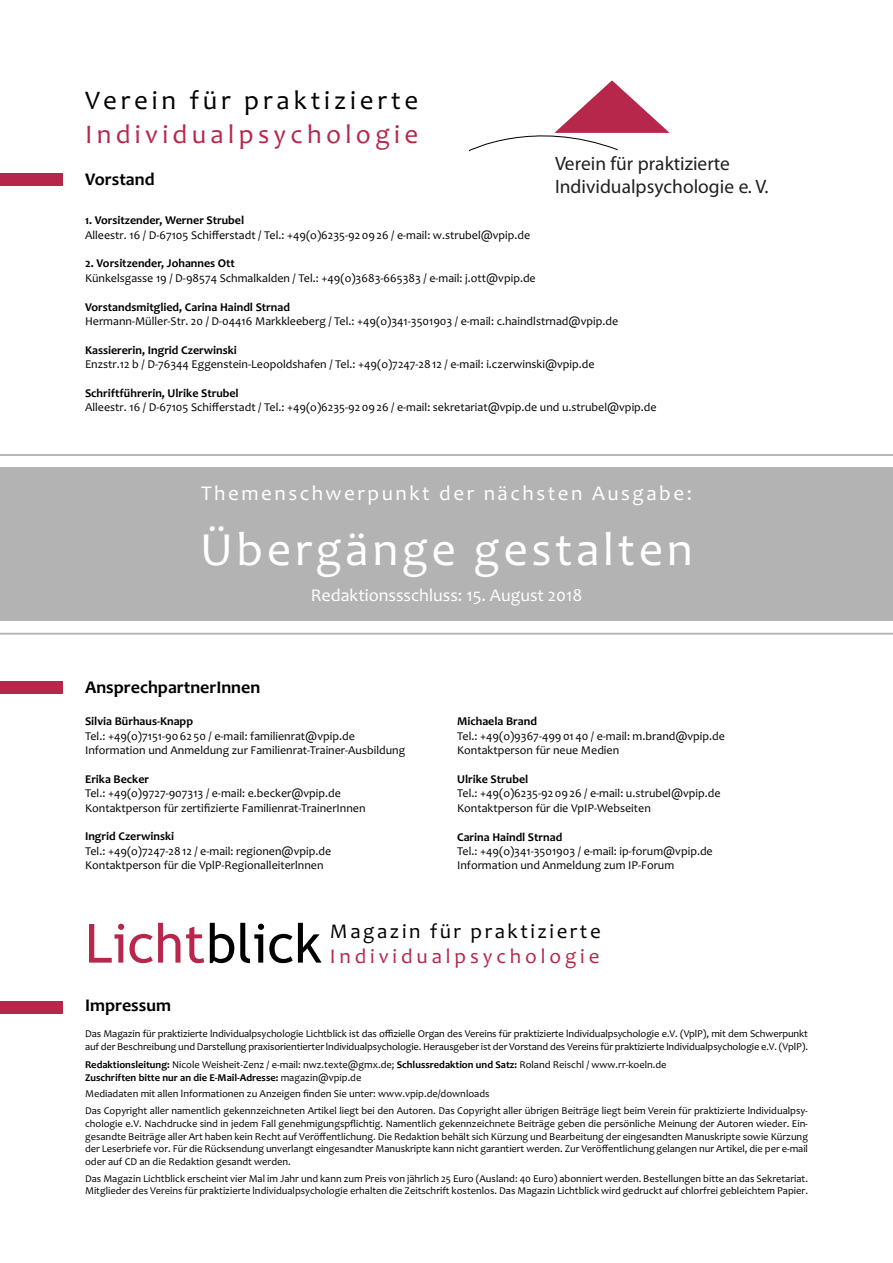
<style>
.page{position:relative;width:893px;height:1263px;background:#fff}
.page>*{position:absolute;margin:0;border:0;box-sizing:border-box;transform-origin:0 0}
.t1{font:54px "Trebuchet MS";color:#b6274b}
.t2{font:48px "Candara";letter-spacing:.075em;color:#fff}
.t3{font:27px "Candara";letter-spacing:.145em;color:#000}
.t4{font:27px "Candara";letter-spacing:.16em;color:#b6274b}
.t5{font:21px "Candara";letter-spacing:.12em;color:#fff}
.t6{font:21px "Candara";letter-spacing:.12em;color:#000}
.t7{font:21px "Candara";letter-spacing:.185em;color:#b6274b}
.t8{font:700 condensed 19.5px/23.2px "Frutiger";color:#231f20}
.t9{font:700 18px "Candara";color:#000}
.t10{font:18px "Candara";color:#fff}
.t11{font:12px/14.4px "Candara";color:#000}
.t12{font:700 12px "Candara";color:#000}
.t13{font:10.5px/12.6px "Candara";color:#000}
.s1{color:#000}
.s2{font-weight:700}
</style>
<div class="page">
<div style="left:0;top:468px;width:893px;height:153px;background:#b3b3b3"></div>
<hr style="left:0;top:454px;width:893px;height:2px;background:#b3b3b3">
<hr style="left:0;top:633px;width:893px;height:1px;background:#b3b3b3">
<div style="left:0;top:173px;width:63px;height:12px;background:#b6274b"></div>
<div style="left:0;top:681px;width:63px;height:13px;background:#b6274b"></div>
<div style="left:0;top:1001px;width:63px;height:13px;background:#b6274b"></div>
<svg style="left:469px;top:80px;width:201px;height:72px"></svg>
<p class="t3" style="left:85px;top:90px;width:335px">Verein für praktizierte</p>
<p class="t4" style="left:85px;top:124px;width:335px">Individualpsychologie</p>
<p class="t8" style="left:555px;top:153px;width:215px">Verein für praktizierte<br>Individualpsychologie e. V.</p>
<p class="t9" style="left:85px;top:173px;width:71px">Vorstand</p>
<p class="t12" style="left:85px;top:216px;width:161px">1. Vorsitzender, Werner Strubel</p>
<p class="t11" style="left:85px;top:229px;width:447px">Alleestr. 16 / D‐67105 Schifferstadt / Tel.: +49(o)6235‐92 09 26 / e‐mail: w.strubel@vpip.de</p>
<p class="t12" style="left:85px;top:259px;width:151px">2. Vorsitzender, Johannes Ott</p>
<p class="t11" style="left:85px;top:272px;width:452px">Künkelsgasse 19 / D‐98574 Schmalkalden / Tel.: +49(o)3683‐665383 / e‐mail: j.ott@vpip.de</p>
<p class="t12" style="left:85px;top:302px;width:206px">Vorstandsmitglied, Carina Haindl Strnad</p>
<p class="t11" style="left:85px;top:315px;width:535px">Hermann‐Müller‐Str. 20 / D‐04416 Markkleeberg / Tel.: +49(o)341‐3501903 / e‐mail: c.haindlstrnad@vpip.de</p>
<p class="t12" style="left:85px;top:345px;width:153px">Kassiererin, Ingrid Czerwinski</p>
<p class="t11" style="left:85px;top:358px;width:511px">Enzstr.12 b / D‐76344 Eggenstein‐Leopoldshafen / Tel.: +49(o)7247‐28 12 / e‐mail: i.czerwinski@vpip.de</p>
<p class="t12" style="left:85px;top:389px;width:155px">Schriftführerin, Ulrike Strubel</p>
<p class="t11" style="left:85px;top:401px;width:573px">Alleestr. 16 / D‐67105 Schifferstadt / Tel.: +49(o)6235‐92 09 26 / e‐mail: sekretariat@vpip.de und u.strubel@vpip.de</p>
<p class="t5" style="left:201px;top:485px;width:492px">Themenschwerpunkt der nächsten Ausgabe:</p>
<p class="t2" style="left:200px;top:532px;width:494px">Übergänge gestalten</p>
<p class="t10" style="left:311px;top:589px;width:273px">Redaktionssschluss: 15. August 2018</p>
<p class="t9" style="left:85px;top:681px;width:177px">AnsprechpartnerInnen</p>
<p class="t12" style="left:85px;top:717px;width:110px">Silvia Bürhaus‐Knapp</p>
<p class="t11" style="left:85px;top:730px;width:322px">Tel.: +49(o)7151‐90 62 50 / e‐mail: familienrat@vpip.de<br>Information und Anmeldung zur Familienrat‐Trainer‐Ausbildung</p>
<p class="t12" style="left:85px;top:774px;width:66px">Erika Becker</p>
<p class="t11" style="left:85px;top:787px;width:257px">Tel.: +49(o)9727‐907313 / e‐mail: e.becker@vpip.de</p>
<p class="t11" style="left:85px;top:802px;width:282px">Kontaktperson für zertifizierte Familienrat‐TrainerInnen</p>
<p class="t12" style="left:85px;top:832px;width:91px">Ingrid Czerwinski</p>
<p class="t11" style="left:85px;top:845px;width:248px">Tel.: +49(o)7247‐28 12 / e‐mail: regionen@vpip.de<br>Kontaktperson für die VplP‐Regionalleiterlnnen</p>
<p class="t12" style="left:457px;top:717px;width:81px">Michaela Brand</p>
<p class="t11" style="left:457px;top:730px;width:269px">Tel.: +49(o)9367‐499 01 40 / e‐mail: m.brand@vpip.de</p>
<p class="t11" style="left:457px;top:744px;width:164px">Kontaktperson für neue Medien</p>
<p class="t12" style="left:457px;top:775px;width:73px">Ulrike Strubel</p>
<p class="t11" style="left:457px;top:788px;width:265px">Tel.: +49(o)6235‐92 09 26 / e‐mail: u.strubel@vpip.de</p>
<p class="t11" style="left:457px;top:802px;width:195px">Kontaktperson für die VpIP‐Webseiten</p>
<p class="t12" style="left:457px;top:832px;width:107px">Carina Haindl Strnad</p>
<p class="t11" style="left:457px;top:845px;width:257px">Tel.: +49(o)341‐3501903 / e‐mail: ip‐forum@vpip.de</p>
<p class="t11" style="left:457px;top:860px;width:219px">Information und Anmeldung zum IP‐Forum</p>
<p class="t1" style="left:85px;top:923px;width:238px">Licht<span class="s1">blick</span></p>
<p class="t6" style="left:330px;top:924px;width:272px">Magazin für praktizierte</p>
<p class="t7" style="left:330px;top:948px;width:271px">Individualpsychologie</p>
<p class="t9" style="left:85px;top:998px;width:88px">Impressum</p>
<p class="t13" style="left:85px;top:1027px;width:724px;line-height:13.6px">Das Magazin für praktizierte lndividualpsychologie Lichtblick ist das offizielle Organ des Vereins für praktizierte lndividualpsychologie e.V. (VplP), mit dem Schwerpunkt auf der Beschreibung und Darstellung praxisorientierter lndividualpsychologie. Herausgeber ist der Vorstand des Vereins für praktizierte lndividualpsychologie e.V. (VplP).</p>
<p class="t13" style="left:85px;top:1059px;width:583px"><span class="s2">Redaktionsleitung:</span> Nicole Weisheit‐Zenz / e‐mail: nwz.texte@gmx.de; <span class="s2">Schlussredaktion und Satz:</span> Roland Reischl / www.rr‐koeln.de<br><span class="s2">Zuschriften bitte nur an die E‐Mail‐Adresse:</span> magazin@vpip.de</p>
<p class="t13" style="left:85px;top:1089px;width:406px">Mediadaten mit allen lnformationen zu Anzeigen finden Sie unter: www.vpip.de/downloads</p>
<p class="t13" style="left:85px;top:1106px;width:724px;text-align:justify">Das Copyright aller namentlich gekennzeichneten Artikel liegt bei den Autoren. Das Copyright aller übrigen Beiträge liegt beim Verein für praktizierte lndividualpsy‐ chologie e.V. Nachdrucke sind in jedem Fall genehmigungspflichtig. Namentlich gekennzeichnete Beiträge geben die persönliche Meinung der Autoren wieder. Ein‐ gesandte Beiträge aller Art haben kein Recht auf Veröffentlichung. Die Redaktion behält sich Kürzung und Bearbeitung der eingesandten Manuskripte sowie Kürzung der Leserbriefe vor. Für die Rücksendung unverlangt eingesandter Manuskripte kann nicht garantiert werden. Zur Veröffentlichung gelangen nur Artikel, die per e‐mail oder auf CD an die Redaktion gesandt werden.</p>
<p class="t13" style="left:85px;top:1173px;width:724px">Das Magazin Lichtblick erscheint vier Mal im Jahr und kann zum Preis von jährlich 25 Euro (Ausland: 40 Euro) abonniert werden. Bestellungen bitte an das Sekretariat.<br>Mitglieder des Vereins für praktizierte lndividualpsychologie erhalten die Zeitschrift kostenlos. Das Magazin Lichtblick wird gedruckt auf chlorfrei gebleichtem Papier.</p>
</div>
